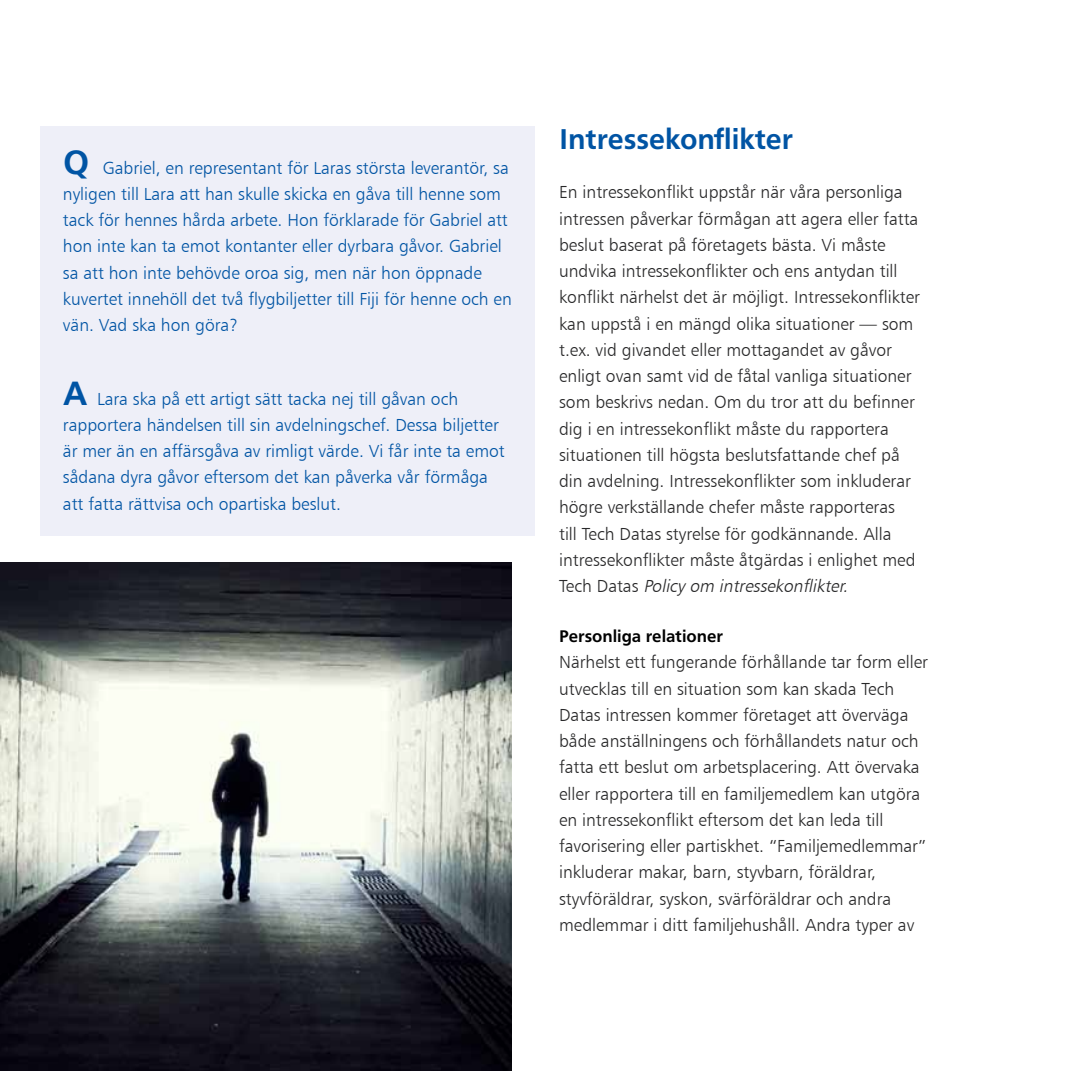
<style>
.page{position:relative;width:1071px;height:1071px;background:#fff}
.page>*{position:absolute;margin:0;border:0;box-sizing:border-box;transform-origin:0 0}
.t1{font:700 29.75px "Carto Gothic Std";color:#0054a4}
.t2{font:17.5px/26.2px "Humanist 777 BT Light B";color:#282829}
.t3{font:17.5px/26.2px "Humanist 777 BT Light B";color:#0054a4}
.t4{font:700 17.5px "Carto Gothic Std";color:#000}
.s1{font-family:"Carto Gothic Std";font-weight:700;font-size:35px}
.s2{font-style:italic}
</style>
<div class="page">
<div style="left:40px;top:126px;width:495px;height:410px;background:#eeeff8"></div>
<img style="left:0;top:562px;width:512px;height:509px">
<p class="t3" style="left:63px;top:154px;width:450px"><span class="s1">Q</span> Gabriel, en representant för Laras största leverantör, sa nyligen till Lara att han skulle skicka en gåva till henne som tack för hennes hårda arbete. Hon förklarade för Gabriel att hon inte kan ta emot kontanter eller dyrbara gåvor. Gabriel sa att hon inte behövde oroa sig, men när hon öppnade kuvertet innehöll det två flygbiljetter till Fiji för henne och en vän. Vad ska hon göra?</p>
<p class="t3" style="left:63px;top:385px;width:443px"><span class="s1">A</span> Lara ska på ett artigt sätt tacka nej till gåvan och rapportera händelsen till sin avdelningschef. Dessa biljetter är mer än en affärsgåva av rimligt värde. Vi får inte ta emot sådana dyra gåvor eftersom det kan påverka vår förmåga att fatta rättvisa och opartiska beslut.</p>
<h1 class="t1" style="left:559px;top:122px;width:235px">Intressekonflikter</h1>
<p class="t2" style="left:559px;top:179px;width:362px">En intressekonflikt uppstår när våra personliga intressen påverkar förmågan att agera eller fatta beslut baserat på företagets bästa. Vi måste undvika intressekonflikter och ens antydan till konflikt närhelst det är möjligt. Intressekonflikter kan uppstå i en mängd olika situationer — som t.ex. vid givandet eller mottagandet av gåvor enligt ovan samt vid de fåtal vanliga situationer som beskrivs nedan. Om du tror att du befinner dig i en intressekonflikt måste du rapportera situationen till högsta beslutsfattande chef på din avdelning. Intressekonflikter som inkluderar högre verkställande chefer måste rapporteras<br>till Tech Datas styrelse för godkännande. Alla intressekonflikter måste åtgärdas i enlighet med Te c h D a t a s <span class="s2">Policyom intressekonflikter.</span></p>
<p class="t4" style="left:559px;top:626px;width:165px">Personliga relationer</p>
<p class="t2" style="left:559px;top:649px;width:370px">Närhelst ett fungerande förhållande tar form eller utvecklas till en situation som kan skada Tech Datas intressen kommer företaget att överväga både anställningens och förhållandets natur och fatta ett beslut om arbetsplacering. Att övervaka eller rapportera till en familjemedlem kan utgöra en intressekonflikt eftersom det kan leda till favorisering eller partiskhet. “Familjemedlemmar” inkluderar makar, barn, styvbarn, föräldrar, styvföräldrar, syskon, svärföräldrar och andra medlemmar i ditt familjehushåll. Andra typer av</p>
</div>
